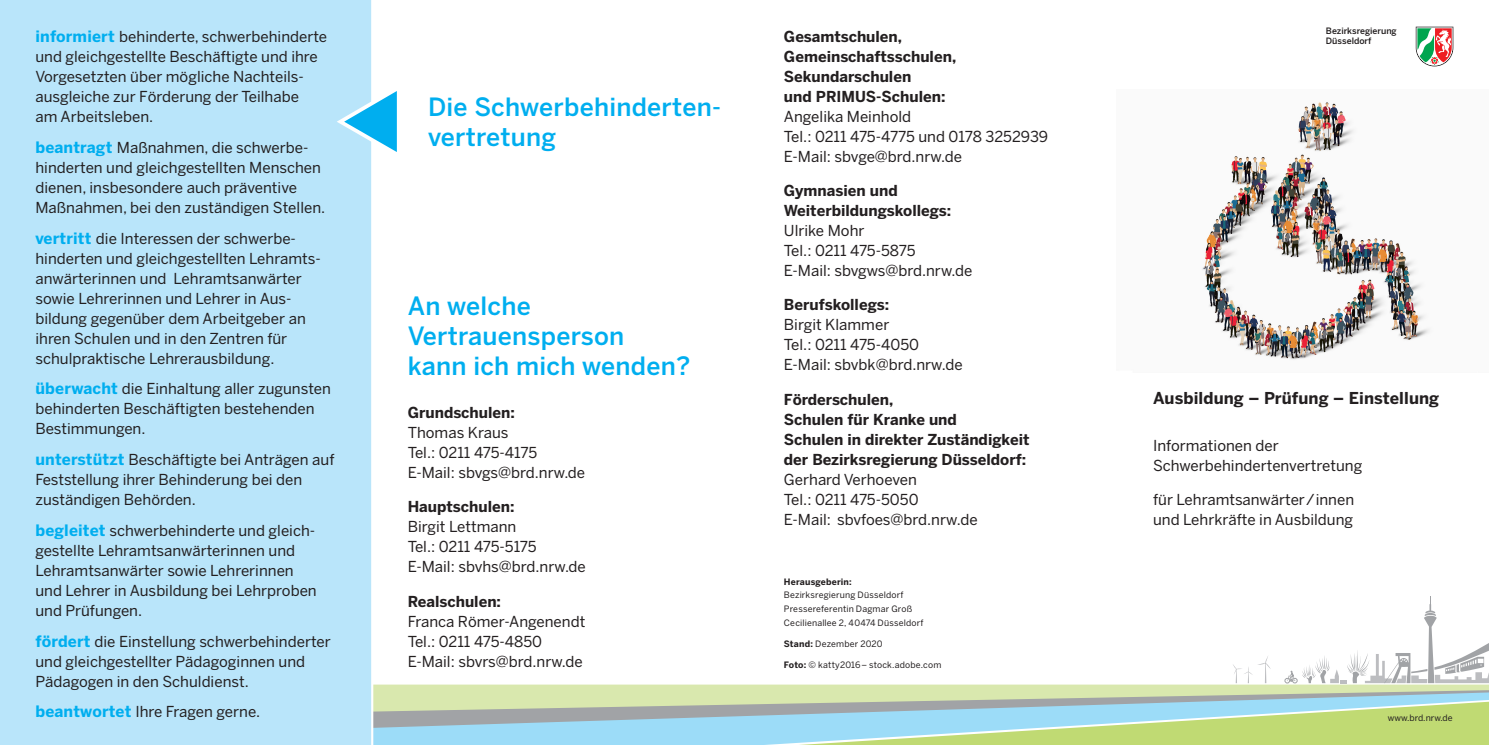
<style>
.page{position:relative;width:1489px;height:745px;background:#fff}
.page>*{position:absolute;margin:0;border:0;box-sizing:border-box;transform-origin:0 0}
.t1{font:500 25px "Benton Sans";letter-spacing:.01em;color:#00aeef}
.t2{font:700 16.25px "Benton Sans";letter-spacing:.005em;color:#231f20}
.t3{font:15px/20px "Benton Sans";color:#231f20}
.t4{font:700 15px/20px "Benton Sans";color:#231f20}
.t5{font:8.75px/13.8px "Benton Sans";letter-spacing:.015em;color:#231f20}
.t6{font:500 8.75px/9.8px "Benton Sans";color:#231f20}
.t7{font:700 8.75px "Benton Sans";letter-spacing:.02em;color:#231f20}
.s1{font-weight:700;font-size:15.62px;color:#00aeef}
.s2{font-weight:700}
</style>
<div class="page">
<svg style="left:1284px;top:596px;width:204px;height:87px"></svg>
<svg style="left:1233px;top:656px;width:37px;height:26px"></svg>
<svg style="left:373px;top:684px;width:1115px;height:5px;background:#ddeab7"></svg>
<svg style="left:373px;top:740px;width:1115px;height:4px;background:#b3dbab"></svg>
<svg style="left:373px;top:689px;width:1115px;height:51px;background:#b4d4bc"></svg>
<img style="left:1202px;top:102px;width:228px;height:258px">
<svg style="left:1415px;top:27px;width:38px;height:39px"></svg>
<div style="left:0;top:0;width:372px;height:744px;background:#b9e5fa"></div>
<hr style="left:371px;top:0;width:2px;height:744px;background:#fff">
<svg style="left:337px;top:81px;width:60px;height:81px"></svg>
<p class="t3" style="left:35px;top:26px;width:293px"><span class="s1">informiert</span> behinderte, schwerbehinderte und gleichgestellte Beschäftigte und ihre Vorgesetzten über mögliche Nachteils&shy;ausgleiche zur Förderung der Teilhabe<br>am Arbeitsleben.</p>
<p class="t3" style="left:35px;top:137px;width:291px"><span class="s1">beantragt</span> Maßnahmen, die schwerbe&shy;hinderten und gleichgestellten Menschen dienen, insbesondere auch präventive Maßnahmen, bei den zuständigen Stellen.</p>
<p class="t3" style="left:35px;top:228px;width:287px"><span class="s1">vertritt</span> die Interessen der schwerbe&shy;hinderten und gleichgestellten Lehramts&shy;anwärterinnen und Lehramtsanwärter sowie Lehrerinnen und Lehrer in Aus&shy;bildung gegenüber dem Arbeitgeber an ihren Schulen und in den Zentren für schulpraktische Lehrerausbildung.</p>
<p class="t3" style="left:35px;top:378px;width:297px"><span class="s1">überwacht</span> die Einhaltung aller zugunsten behinderten Beschäftigten bestehenden<br>Bestimmungen.</p>
<p class="t3" style="left:35px;top:449px;width:300px"><span class="s1">unterstützt</span> Beschäftigte bei Anträgen auf<br>Feststellung ihrer Behinderung bei den zuständigen Behörden.</p>
<p class="t3" style="left:35px;top:520px;width:283px"><span class="s1">begleitet</span> schwerbehinderte und gleich&shy;gestellte Lehramtsanwärterinnen und Lehramtsanwärter sowie Lehrerinnen und Lehrer in Ausbildung bei Lehrproben und Prüfungen.</p>
<p class="t3" style="left:35px;top:630px;width:297px"><span class="s1">fördert</span> die Einstellung schwerbehinderter und gleichgestellter Pädagoginnen und<br>Pädagogen in den Schuldienst.</p>
<p class="t3" style="left:35px;top:701px;width:226px"><span class="s1">beantwortet</span> Ihre Fragen gerne.</p>
<p class="t1" style="left:428px;top:92px;width:294px">Die Schwerbehinderten-</p>
<p class="t1" style="left:428px;top:122px;width:129px">vertretung</p>
<p class="t1" style="left:407px;top:291px;width:125px">An welche</p>
<p class="t1" style="left:407px;top:321px;width:218px">Vertrauensperson</p>
<p class="t1" style="left:407px;top:351px;width:284px">kann ich mich wenden?</p>
<p class="t4" style="left:407px;top:402px;width:109px">Grundschulen:</p>
<p class="t3" style="left:407px;top:422px;width:179px">Thomas Kraus<br>Tel.: 0211 475-4175<br>E-Mail: sbvgs@brd.nrw.de</p>
<p class="t4" style="left:407px;top:496px;width:108px">Hauptschulen:</p>
<p class="t3" style="left:407px;top:516px;width:180px">Birgit Lettmann<br>Tel.: 0211 475-5175<br>E-Mail: sbvhs@brd.nrw.de</p>
<p class="t4" style="left:407px;top:590px;width:95px">Realschulen:</p>
<p class="t3" style="left:407px;top:610px;width:179px">Franca Römer-Angenendt<br>Tel.: 0211 475-4850<br>E-Mail: sbvrs@brd.nrw.de</p>
<p class="t4" style="left:784px;top:26px;width:120px">Gesamtschulen,</p>
<p class="t4" style="left:784px;top:46px;width:174px">Gemeinschaftsschulen,<br>Sekundarschulen</p>
<p class="t4" style="left:784px;top:86px;width:163px">und PRIMUS-Schulen:</p>
<p class="t3" style="left:784px;top:106px;width:266px">Angelika Meinhold<br>Tel.: 0211 475-4775 und 0178 3252939<br>E-Mail: sbvge@brd.nrw.de</p>
<p class="t4" style="left:784px;top:180px;width:115px">Gymnasien und</p>
<p class="t4" style="left:784px;top:200px;width:169px">Weiterbildungskollegs:</p>
<p class="t3" style="left:784px;top:220px;width:190px">Ulrike Mohr<br>Tel.: 0211 475-5875<br>E-Mail: sbvgws@brd.nrw.de</p>
<p class="t4" style="left:784px;top:294px;width:107px">Berufskollegs:</p>
<p class="t3" style="left:784px;top:314px;width:180px">Birgit Klammer<br>Tel.: 0211 475-4050<br>E-Mail: sbvbk@brd.nrw.de</p>
<p class="t4" style="left:784px;top:388px;width:111px">Förderschulen,</p>
<p class="t4" style="left:784px;top:408px;width:247px">Schulen für Kranke und<br>Schulen in direkter Zuständigkeit der Bezirksregierung Düsseldorf:</p>
<p class="t3" style="left:784px;top:468px;width:195px">Gerhard Verhoeven<br>Tel.: 0211 475-5050<br>E-Mail: sbvfoes@brd.nrw.de</p>
<p class="t7" style="left:784px;top:576px;width:69px">Herausgeberin:</p>
<p class="t5" style="left:784px;top:587px;width:141px">Bezirksregierung Düsseldorf<br>Pressereferentin Dagmar Groß<br>Cecilienallee 2, 40474 Düsseldorf</p>
<p class="t5" style="left:784px;top:636px;width:100px"><span class="s2">Stand:</span> Dezember 2020</p>
<p class="t5" style="left:784px;top:657px;width:159px"><span class="s2">Foto:</span> © katty2016– stock.adobe.com</p>
<p class="t6" style="left:1325px;top:26px;width:72px">Bezirksregierung<br>Düsseldorf</p>
<p class="t2" style="left:1152px;top:387px;width:288px">Ausbildung – Prüfung – Einstellung</p>
<p class="t3" style="left:1152px;top:435px;width:127px">Informationen der</p>
<p class="t3" style="left:1152px;top:455px;width:211px">Schwerbehindertenvertretung</p>
<p class="t3" style="left:1152px;top:489px;width:203px">für Lehramtsanwärter/innen</p>
<p class="t3" style="left:1152px;top:509px;width:202px">und Lehrkräfte in Ausbildung</p>
<p class="t5" style="left:1387px;top:710px;width:66px">www.brd.nrw.de</p>
</div>
